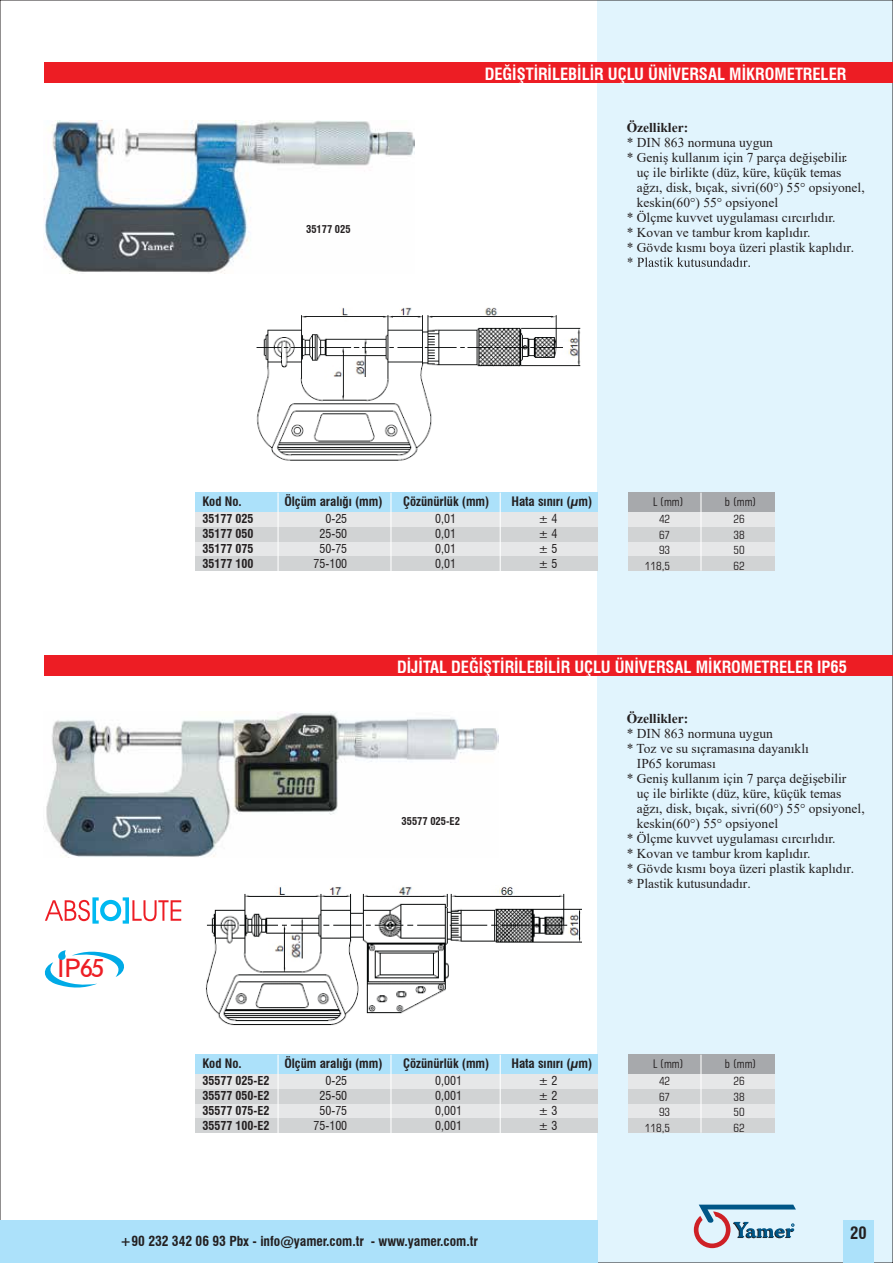
<style>
.page{position:relative;width:893px;height:1263px;background:#fff}
.page>*{position:absolute;margin:0;border:0;box-sizing:border-box;transform-origin:0 0}
.t1{font:condensed 23.4px "Geometric 212 BT";color:#ed1d24}
.t2{font:700 condensed 16.5px "Swiss 721 BT";color:#fff}
.t3{font:700 condensed 16.5px "Swiss 721 BT";color:#231f20}
.t4{font:13.5px "Times New Roman";color:#231f20}
.t5{font:700 condensed 13.5px "Swiss 721 BT";color:#231f20}
.t6{font:700 13.5px "Times New Roman";color:#231f20}
.t7{font:700 condensed 12.75px "Swiss 721 BT";color:#231f20}
.t8{font:condensed 12px/14.9px "Swiss 721 BT";color:#231f20;text-align:justify}
.t9{font:700 condensed 12px/14.9px "Swiss 721 BT";color:#231f20;text-align:justify}
.t10{font:condensed 12px "Square 721 BT";color:#231f20}
.t11{font:condensed 11.25px/15.6px "Square 721 BT";color:#231f20;text-align:right}
.t12{font:700 condensed 10.5px "Swiss 721 BT";color:#231f20}
</style>
<div class="page">
<img style="left:46px;top:711px;width:452px;height:146px">
<img style="left:44px;top:120px;width:370px;height:154px">
<div style="left:598px;top:0;width:295px;height:1263px;background:#e1f4fd"></div>
<div style="left:195px;top:541px;width:402px;height:15px;background:#e6e7e8"></div>
<div style="left:195px;top:556px;width:402px;height:15px;background:#d1d3d4"></div>
<div style="left:44px;top:63px;width:848px;height:20px;background:#ed1d24"></div>
<div style="left:44px;top:655px;width:848px;height:20px;background:#ed1d24"></div>
<div style="left:195px;top:512px;width:402px;height:15px;background:#e6e7e8"></div>
<div style="left:195px;top:527px;width:402px;height:14px;background:#d1d3d4"></div>
<div style="left:195px;top:493px;width:402px;height:19px;background:#ace1fa"></div>
<hr style="left:278px;top:493px;width:1px;height:78px;background:#fff">
<hr style="left:390px;top:493px;width:1px;height:78px;background:#fff">
<hr style="left:500px;top:493px;width:1px;height:78px;background:#fff">
<div style="left:628px;top:541px;width:146px;height:15px;background:#e6e7e8"></div>
<div style="left:628px;top:556px;width:146px;height:15px;background:#d1d3d4"></div>
<div style="left:628px;top:512px;width:146px;height:15px;background:#e6e7e8"></div>
<div style="left:628px;top:527px;width:146px;height:14px;background:#d1d3d4"></div>
<div style="left:628px;top:493px;width:146px;height:19px;background:#a7a9ac"></div>
<hr style="left:700px;top:493px;width:1px;height:78px;background:#fff">
<svg style="left:628px;top:257px;width:122px;height:10px"></svg>
<div style="left:195px;top:1103px;width:402px;height:15px;background:#e6e7e8"></div>
<div style="left:195px;top:1118px;width:402px;height:15px;background:#d1d3d4"></div>
<div style="left:195px;top:1074px;width:402px;height:15px;background:#e6e7e8"></div>
<div style="left:195px;top:1089px;width:402px;height:14px;background:#d1d3d4"></div>
<div style="left:195px;top:1055px;width:402px;height:19px;background:#ace1fa"></div>
<hr style="left:278px;top:1055px;width:1px;height:78px;background:#fff">
<hr style="left:390px;top:1055px;width:1px;height:78px;background:#fff">
<hr style="left:500px;top:1055px;width:1px;height:78px;background:#fff">
<div style="left:628px;top:1103px;width:146px;height:15px;background:#e6e7e8"></div>
<div style="left:628px;top:1118px;width:146px;height:15px;background:#d1d3d4"></div>
<div style="left:628px;top:1074px;width:146px;height:15px;background:#e6e7e8"></div>
<div style="left:628px;top:1089px;width:146px;height:14px;background:#d1d3d4"></div>
<div style="left:628px;top:1055px;width:146px;height:19px;background:#a7a9ac"></div>
<hr style="left:700px;top:1055px;width:1px;height:78px;background:#fff">
<img style="left:256px;top:308px;width:325px;height:153px">
<img style="left:206px;top:886px;width:375px;height:140px">
<svg style="left:44px;top:950px;width:80px;height:38px"></svg>
<svg style="left:45px;top:897px;width:136px;height:27px"></svg>
<div style="left:0;top:1220px;width:598px;height:43px;background:#ace1fa"></div>
<svg style="left:694px;top:1204px;width:102px;height:44px"></svg>
<div style="left:843px;top:1220px;width:30px;height:43px;background:#ace1fa"></div>
<p class="t12" style="left:306px;top:222px;width:46px">35177 025</p>
<p class="t2" style="left:485px;top:64px;width:363px">DEĞİŞTİRİLEBİLİR UÇLU ÜNİVERSAL MİKROMETRELER</p>
<p class="t6" style="left:627px;top:118px;width:63px">Özellikler:</p>
<p class="t4" style="left:627px;top:133px;width:148px">* DIN 863 normuna uygun</p>
<p class="t4" style="left:627px;top:148px;width:221px">* Geniş kullanım için 7 parça değişebilir</p>
<p class="t4" style="left:637px;top:163px;width:206px">uç ile birlikte (düz, küre, küçük temas</p>
<p class="t4" style="left:637px;top:178px;width:229px">ağzı, disk, bıçak, sivri(60°) 55° opsiyonel,</p>
<p class="t4" style="left:637px;top:193px;width:143px">keskin(60°) 55° opsiyonel</p>
<p class="t4" style="left:627px;top:208px;width:210px">* Ölçme kuvvet uygulaması cırcırlıdır.</p>
<p class="t4" style="left:627px;top:223px;width:185px">* Kovan ve tambur krom kaplıdır.</p>
<p class="t4" style="left:627px;top:238px;width:229px">* Gövde kısmı boya üzeri plastik kaplıdır.</p>
<h1 class="t1" style="left:57px;top:954px;width:49px">IP65</h1>
<p class="t7" style="left:203px;top:493px;width:41px">Kod No.</p>
<p class="t7" style="left:284px;top:493px;width:100px">Ölçüm aralığı (mm)</p>
<p class="t8" style="left:313px;top:511px;width:35px;text-align:right">0-25<br>25-50<br>50-75<br>75-100</p>
<p class="t9" style="left:203px;top:511px;width:52px">35177 025<br>35177 050<br>35177 075<br>35177 100</p>
<p class="t7" style="left:403px;top:493px;width:88px">Çözünürlük (mm)</p>
<p class="t8" style="left:435px;top:511px;width:22px">0,01<br>0,01<br>0,01<br>0,01</p>
<p class="t7" style="left:511px;top:493px;width:82px">Hata sınırı (µm)</p>
<p class="t8" style="left:538px;top:511px;width:20px">± 4 ± 4 ± 5 ± 5</p>
<p class="t10" style="left:653px;top:494px;width:32px">L (mm)</p>
<p class="t11" style="left:645px;top:511px;width:27px">42<br>67<br>93<br>118,5</p>
<p class="t10" style="left:725px;top:494px;width:33px">b (mm)</p>
<p class="t11" style="left:734px;top:511px;width:13px;text-align:justify">26<br>38<br>50<br>62</p>
<p class="t2" style="left:397px;top:657px;width:451px">DİJİTAL DEĞİŞTİRİLEBİLİR UÇLU ÜNİVERSAL MİKROMETRELER IP65</p>
<p class="t12" style="left:401px;top:815px;width:60px">35577 025-E2</p>
<p class="t6" style="left:627px;top:709px;width:63px">Özellikler:</p>
<p class="t4" style="left:627px;top:724px;width:148px">* DIN 863 normuna uygun</p>
<p class="t4" style="left:627px;top:739px;width:184px">* Toz ve su sıçramasına dayanıklı</p>
<p class="t4" style="left:637px;top:754px;width:81px">IP65 koruması</p>
<p class="t4" style="left:627px;top:769px;width:221px">* Geniş kullanım için 7 parça değişebilir</p>
<p class="t4" style="left:637px;top:784px;width:206px">uç ile birlikte (düz, küre, küçük temas</p>
<p class="t4" style="left:637px;top:799px;width:229px">ağzı, disk, bıçak, sivri(60°) 55° opsiyonel,</p>
<p class="t4" style="left:637px;top:814px;width:143px">keskin(60°) 55° opsiyonel</p>
<p class="t4" style="left:627px;top:829px;width:210px">* Ölçme kuvvet uygulaması cırcırlıdır.</p>
<p class="t4" style="left:627px;top:844px;width:185px">* Kovan ve tambur krom kaplıdır.</p>
<p class="t4" style="left:627px;top:859px;width:229px">* Gövde kısmı boya üzeri plastik kaplıdır.</p>
<p class="t4" style="left:627px;top:874px;width:126px">* Plastik kutusundadır.</p>
<p class="t7" style="left:203px;top:1055px;width:41px">Kod No.</p>
<p class="t7" style="left:284px;top:1055px;width:100px">Ölçüm aralığı (mm)</p>
<p class="t8" style="left:313px;top:1073px;width:35px;text-align:right">0-25<br>25-50<br>50-75<br>75-100</p>
<p class="t9" style="left:203px;top:1073px;width:68px">35577 025-E2<br>35577 050-E2<br>35577 075-E2<br>35577 100-E2</p>
<p class="t7" style="left:403px;top:1055px;width:88px">Çözünürlük (mm)</p>
<p class="t8" style="left:435px;top:1073px;width:28px">0,001<br>0,001<br>0,001<br>0,001</p>
<p class="t7" style="left:511px;top:1055px;width:82px">Hata sınırı (µm)</p>
<p class="t8" style="left:538px;top:1073px;width:20px">± 2 ± 2 ± 3 ± 3</p>
<p class="t10" style="left:653px;top:1056px;width:32px">L (mm)</p>
<p class="t11" style="left:645px;top:1073px;width:27px">42<br>67<br>93<br>118,5</p>
<p class="t10" style="left:725px;top:1056px;width:33px">b (mm)</p>
<p class="t11" style="left:734px;top:1073px;width:13px;text-align:justify">26<br>38<br>50<br>62</p>
<p class="t5" style="left:120px;top:1232px;width:359px">+90 232 342 06 93 Pbx - info@yamer.com.tr - www.yamer.com.tr</p>
<p class="t3" style="left:850px;top:1223px;width:18px">20</p>
</div>
